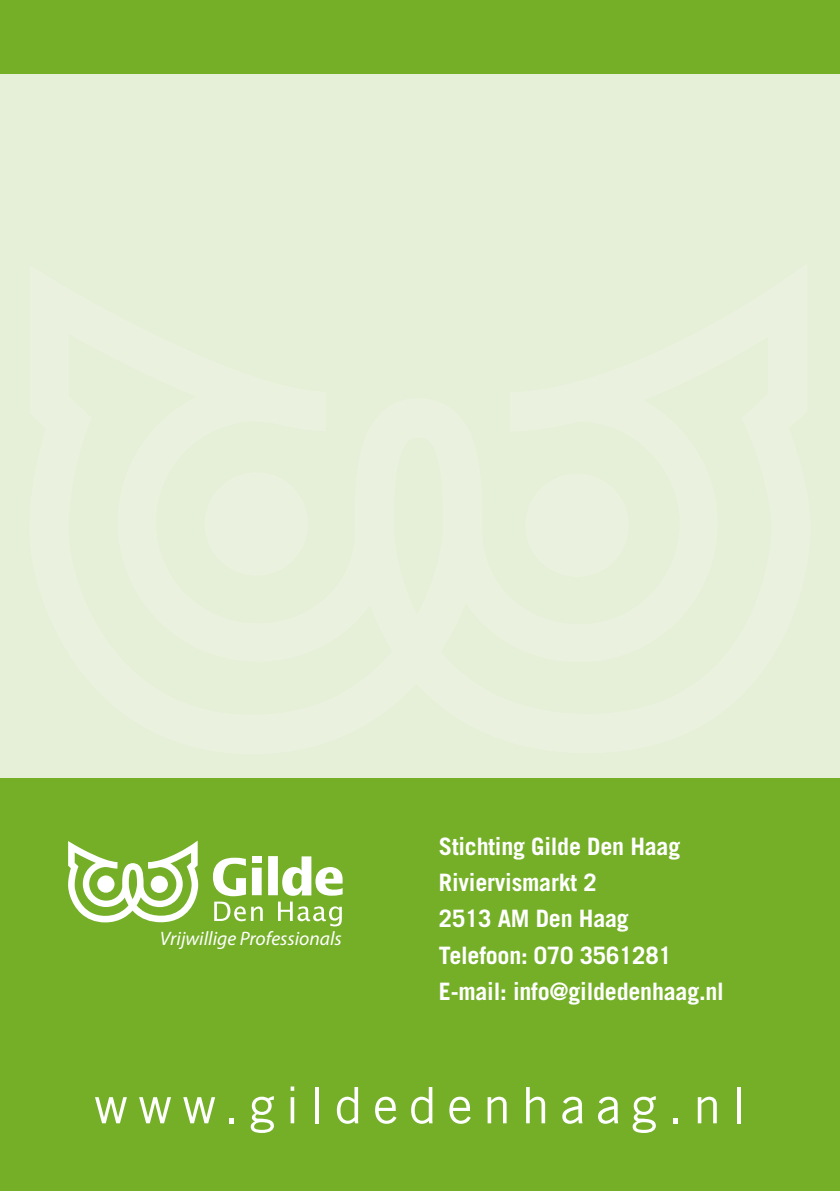
<style>
.page{position:relative;width:840px;height:1191px;background:#fff}
.page>*{position:absolute;margin:0;border:0;box-sizing:border-box;transform-origin:0 0}
.t1{font:50.2px "Trade Gothic LT Std";letter-spacing:.21em;color:#fff}
.t2{font:700 24px/36.4px "Trade Gothic LT Std";letter-spacing:-.01em;color:#fff}
.t3{font:italic 19.6px "Myriad Pro";color:#fff}
</style>
<div class="page">
<div style="left:0;top:0;width:839px;height:1191px;background:#e6efd8"></div>
<div style="left:0;top:779px;width:839px;height:412px;background:#74af27"></div>
<svg style="left:68px;top:840px;width:130px;height:82px"></svg>
<div style="left:251px;top:856px;width:10px;height:7px;background:#fff"></div>
<div style="left:268px;top:856px;width:10px;height:39px;background:#fff"></div>
<svg style="left:282px;top:856px;width:60px;height:39px"></svg>
<svg style="left:213px;top:857px;width:49px;height:64px"></svg>
<svg style="left:278px;top:901px;width:63px;height:25px"></svg>
<div style="left:0;top:0;width:839px;height:73px;background:#74af27"></div>
<p class="t3" style="left:160px;top:926px;width:183px">Vrijwillige Professionals</p>
<p class="t2" style="left:438px;top:827px;width:286px">Stichting Gilde Den Haag<br>Riviervismarkt 2<br>2513 AM Den Haag<br>Telefoon: 070 3561281<br>E-mail: info@gildedenhaag.nl</p>
<h1 class="t1" style="left:94px;top:1075px;width:652px">www.gildedenhaag.nl</h1>
</div>
